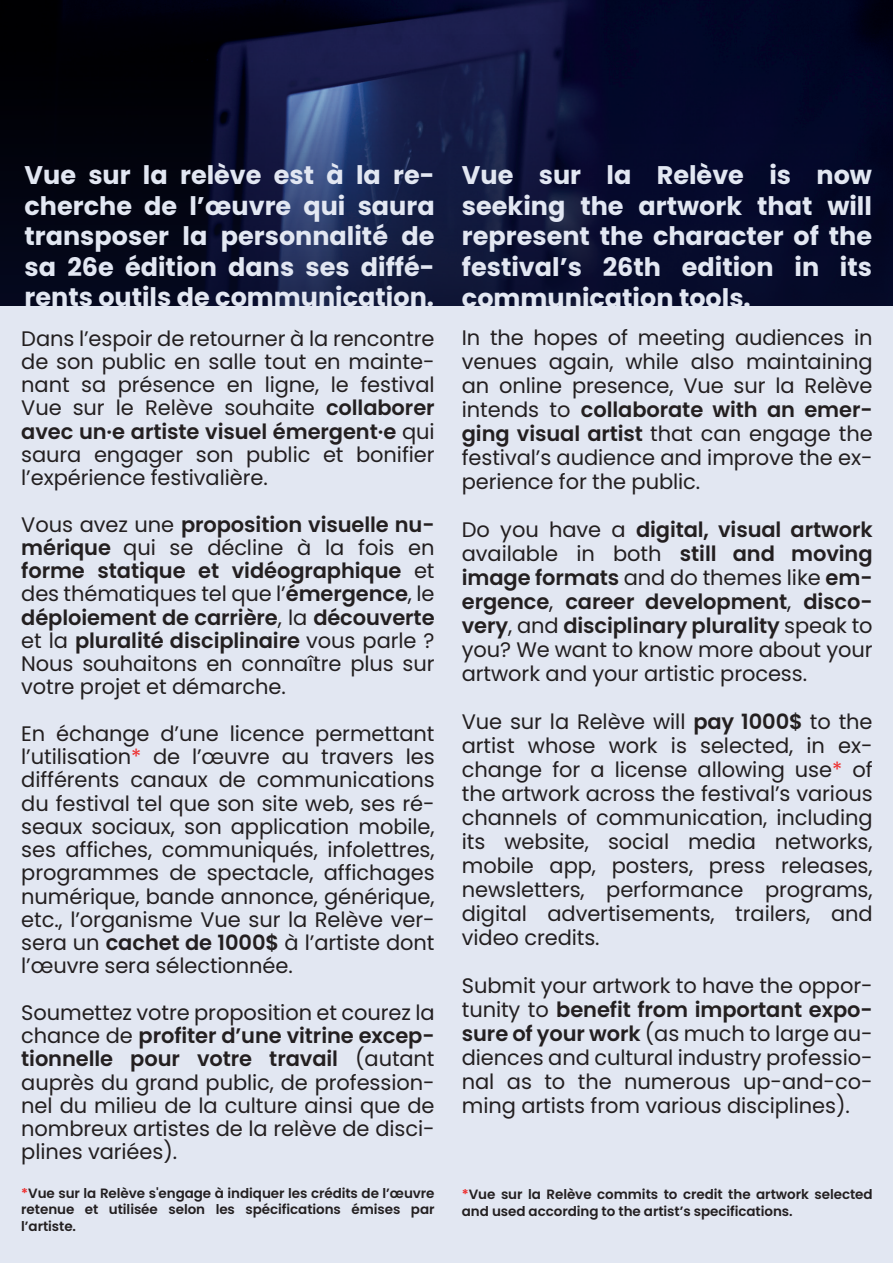
<style>
.page{position:relative;width:893px;height:1263px;background:#fff}
.page>*{position:absolute;margin:0;border:0;box-sizing:border-box;transform-origin:0 0}
.t1{font:700 25.5px/30.6px "Poppins";color:#e2e7f2;text-align:justify}
.t2{font:21px/23.2px "Poppins";letter-spacing:-.005em;color:#231f20;text-align:justify}
.t3{font:600 13.5px/16.5px "Poppins";letter-spacing:-.005em;color:#231f20;text-align:justify}
.s1{font-weight:600}
.s2{color:#ee2d2d}
</style>
<div class="page">
<img style="left:0;top:0;width:893px;height:34px">
<img style="left:0;top:34px;width:893px;height:272px">
<div style="left:0;top:306px;width:893px;height:957px;background:#e2e7f2"></div>
<p class="t1" style="left:25px;top:160px;width:412px">Vue sur la relève est à la re&shy;cherche de l’œuvre qui saura transposer la personnalité de sa 26e édition dans ses diffé&shy;rents outils de communication.</p>
<p class="t1" style="left:462px;top:160px;width:412px">Vue sur la Relève is now seeking the artwork that will represent the character of the festival’s 26th edition in its communication tools.</p>
<p class="t2" style="left:21px;top:327px;width:415px">Dans l’espoir de retourner à la rencontre de son public en salle tout en mainte&shy;nant sa présence en ligne, le festival Vue sur le Relève souhaite <span class="s1">collaborer avec un·e artiste visuel émergent·e</span> qui saura engager son public et bonifier l’expérience festivalière.</p>
<p class="t2" style="left:21px;top:513px;width:415px">Vous avez une <span class="s1">proposition visuelle nu&shy;mérique</span> qui se décline à la fois en <span class="s1">forme statique et vidéographique</span> et des thématiques tel que l’<span class="s1">émergence</span>, le <span class="s1">déploiement de carrière</span>, la <span class="s1">découverte </span>et la <span class="s1">pluralité disciplinaire</span> vous parle ?<br>Nous souhaitons en connaître plus sur votre projet et démarche.</p>
<p class="t2" style="left:21px;top:722px;width:415px">En échange d’une licence permettant l’utilisation<span class="s2">*</span> de l’œuvre au travers les différents canaux de communications du festival tel que son site web, ses ré&shy;seaux sociaux, son application mobile, ses affiches, communiqués, infolettres, programmes de spectacle, affichages numérique, bande annonce, générique, etc., l’organisme Vue sur la Relève ver&shy;sera un <span class="s1">cachet de 1000$</span> à l’artiste dont l’œuvre sera sélectionnée.</p>
<p class="t2" style="left:21px;top:1001px;width:415px">Soumettez votre proposition et courez la chance de <span class="s1">profiter d’une vitrine excep&shy;tionnelle pour votre travail</span> (autant auprès du grand public, de profession&shy;nel du milieu de la culture ainsi que de nombreux artistes de la relève de disci&shy;plines variées).</p>
<p class="t3" style="left:21px;top:1185px;width:415px"><span class="s2">*</span>Vue sur la Relève s'engage à indiquer les crédits de l’œuvre retenue et utilisée selon les spécifications émises par l’artiste.</p>
<p class="t2" style="left:462px;top:326px;width:412px;line-height:24px">In the hopes of meeting audiences in venues again, while also maintaining an online presence, Vue sur la Relève intends to <span class="s1">collaborate with an emer&shy;ging visual artist</span> that can engage the festival’s audience and improve the ex&shy;perience for the public.</p>
<p class="t2" style="left:462px;top:518px;width:412px;line-height:24px">Do you have a <span class="s1">digital, visual artwork </span>available in both <span class="s1">still and moving image formats</span> and do themes like <span class="s1">em&shy;ergence</span>, <span class="s1">career development</span>, <span class="s1">disco&shy;very</span>, and <span class="s1">disciplinary plurality</span> speak to you? We want to know more about your artwork and your artistic process.</p>
<p class="t2" style="left:462px;top:710px;width:412px;line-height:24px">Vue sur la Relève will <span class="s1">pay 1000$</span> to the artist whose work is selected, in ex&shy;change for a license allowing use<span class="s2">*</span> of the artwork across the festival’s various channels of communication, including its website, social media networks, mobile app, posters, press releases, newsletters, performance programs, digital advertisements, trailers, and video credits.</p>
<p class="t2" style="left:462px;top:974px;width:412px;line-height:24px">Submit your artwork to have the oppor&shy;tunity to <span class="s1">benefit from important expo&shy;sure of your work</span> (as much to large au&shy;diences and cultural industry professio&shy;nal as to the numerous up-and-co&shy;ming artists from various disciplines).</p>
<p class="t3" style="left:462px;top:1186px;width:412px"><span class="s2">*</span>Vue sur la Relève commits to credit the artwork selected and used according to the artist’s specifications.</p>
</div>
